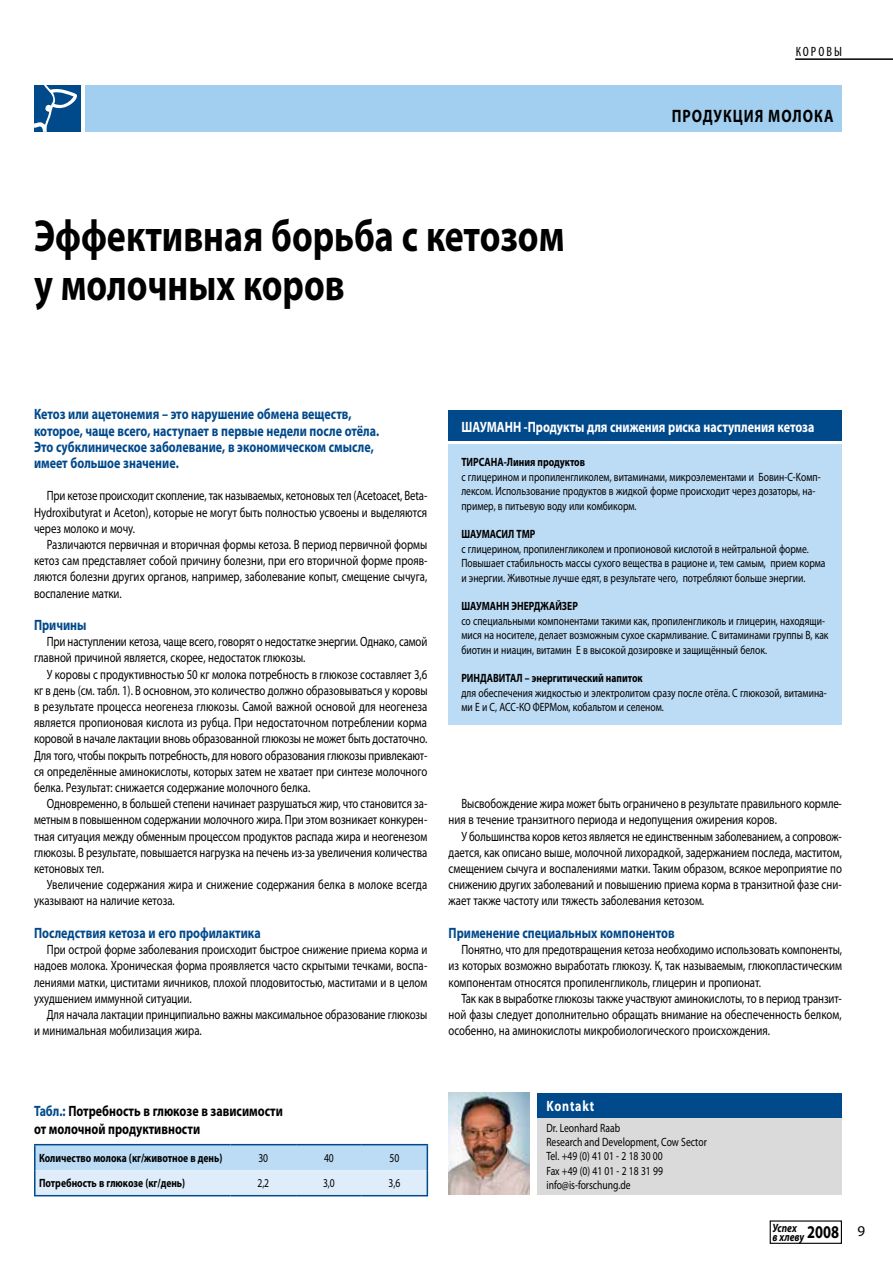
<style>
.page{position:relative;width:893px;height:1263px;background:#fff}
.page>*{position:absolute;margin:0;border:0;box-sizing:border-box;transform-origin:0 0}
.t1{font:700 45px/49.5px "Myriad Pro";color:#000;scale:.8 1}
.t2{font:700 18px "Myriad Pro";letter-spacing:.07em;color:#000;scale:.8 1}
.t3{font:700 15px/16.2px "Myriad Pro";color:#00498b;scale:.8 1}
.t4{font:700 15px/18px "Myriad Pro";color:#000;scale:.8 1}
.t5{font:700 15px "Myriad Pro";color:#fff;scale:.8 1}
.t6{font:700 15px "Myriad Pro";letter-spacing:.07em;color:#fff;scale:.8 1}
.t7{font:15px "Myriad Pro";color:#000}
.t8{font:13.5px/16.2px "Myriad Pro";color:#000;text-align:justify;scale:.8 1}
.t9{font:condensed 13.5px "Myriad Pro";letter-spacing:.15em;color:#000}
.t10{font:12px/14.4px "Myriad Pro";color:#000;scale:.8 1}
.t11{font:700 12px "Myriad Pro";color:#000;scale:.8 1}
.t12{font:italic 700 12px/9px "Myriad Pro";color:#000;scale:.8 1}
.s1{color:#00498b}
</style>
<div class="page">
<div style="left:770px;top:1220px;width:72px;height:24px;border:1px solid #000"></div>
<div style="left:85px;top:85px;width:757px;height:47px;background:#a2cff0"></div>
<div style="left:34px;top:85px;width:47px;height:47px;background:#00498b"></div>
<svg style="left:34px;top:85px;width:43px;height:47px"></svg>
<div style="left:538px;top:1093px;width:304px;height:25px;background:#00498b"></div>
<div style="left:538px;top:1118px;width:304px;height:77px;background:#dadada"></div>
<img style="left:449px;top:1093px;width:80px;height:102px">
<hr style="left:34px;top:1144px;width:196px;height:1px;background:#00498b">
<hr style="left:34px;top:1145px;width:2px;height:25px;background:#00498b">
<hr style="left:230px;top:1144px;width:66px;height:1px;background:#00498b">
<hr style="left:296px;top:1144px;width:66px;height:1px;background:#00498b">
<hr style="left:362px;top:1144px;width:66px;height:1px;background:#00498b">
<hr style="left:34px;top:1170px;width:2px;height:25px;background:#00498b">
<svg style="left:35px;top:1145px;width:393px;height:50px;background:#cae1f5"></svg>
<hr style="left:34px;top:1195px;width:196px;height:1px;background:#00498b">
<hr style="left:230px;top:1195px;width:66px;height:1px;background:#00498b">
<hr style="left:296px;top:1195px;width:66px;height:1px;background:#00498b">
<hr style="left:362px;top:1195px;width:66px;height:1px;background:#00498b">
<div style="left:449px;top:445px;width:393px;height:280px;background:#bcdbf4"></div>
<div style="left:449px;top:411px;width:393px;height:30px;background:#00498b"></div>
<hr style="left:795px;top:58px;width:98px;height:2px;background:#000">
<h1 class="t1" style="left:34px;top:211px;width:665px">Эффективная борьба с кетозом у молочных коров</h1>
<p class="t9" style="left:796px;top:44px;width:48px">КОРОВЫ</p>
<h2 class="t2" style="left:672px;top:106px;width:204px">ПРОДУКЦИЯ МОЛОКА</h2>
<p class="t3" style="left:34px;top:406px;width:433px">Кетоз или ацетонемия – это нарушение обмена веществ, которое, чаще всего, наступает в первые недели после отёла.<br>Это субклиническое заболевание, в экономическом смысле, имеет большое значение.</p>
<p class="t8" style="left:34px;top:488px;width:493px;text-indent:13px">При кетозе происходит скопление, так называемых, кетоновых тел (Acetoacet, Beta-Hydroxibutyrat и Aceton), которые не могут быть полностью усвоены и выделяются через молоко и мочу.</p>
<p class="t8" style="left:34px;top:537px;width:493px;text-indent:13px">Различаются первичная и вторичная формы кетоза. В период первичной формы кетоз сам представляет собой причину болезни, при его вторичной форме прояв&shy;ляются болезни других органов, например, заболевание копыт, смещение сычуга, воспаление матки.</p>
<p class="t3" style="left:34px;top:617px;width:67px">Причины</p>
<p class="t8" style="left:34px;top:634px;width:493px;text-indent:13px">При наступлении кетоза, чаще всего, говорят о недостатке энергии. Однако, самой главной причиной является, скорее, недостаток глюкозы.</p>
<p class="t8" style="left:34px;top:666px;width:493px;text-indent:13px">У коровы с продуктивностью 50 кг молока потребность в глюкозе составляет 3,6 кг в день (см. табл. 1). В основном, это количество должно образовываться у коровы в результате процесса неогенеза глюкозы. Самой важной основой для неогенеза является пропионовая кислота из рубца. При недостаточном потреблении корма коровой в начале лактации вновь образованной глюкозы не может быть достаточно.<br>Для того, чтобы покрыть потребность, для нового образования глюкозы привлекают&shy;ся определённые аминокислоты, которых затем не хватает при синтезе молочного белка. Результат: снижается содержание молочного белка.</p>
<p class="t8" style="left:34px;top:796px;width:493px;text-indent:13px">Одновременно, в большей степени начинает разрушаться жир, что становится за&shy;метным в повышенном содержании молочного жира. При этом возникает конкурен&shy;тная ситуация между обменным процессом продуктов распада жира и неогенезом глюкозы. В результате, повышается нагрузка на печень из-за увеличения количества кетоновых тел.</p>
<p class="t8" style="left:34px;top:877px;width:493px;text-indent:13px">Увеличение содержания жира и снижение содержания белка в молоке всегда указывают на наличие кетоза.</p>
<p class="t3" style="left:34px;top:925px;width:285px">Последствия кетоза и его профилактика</p>
<p class="t8" style="left:34px;top:942px;width:493px;text-indent:13px">При острой форме заболевания происходит быстрое снижение приема корма и надоев молока. Хроническая форма проявляется часто скрытыми течками, воспа&shy;лениями матки, циститами яичников, плохой плодовитостью, маститами и в целом ухудшением иммунной ситуации.</p>
<p class="t8" style="left:34px;top:1006px;width:493px;text-indent:13px">Для начала лактации принципиально важны максимальное образование глюкозы и минимальная мобилизация жира.</p>
<p class="t5" style="left:461px;top:418px;width:443px">ШАУМАНН -Продукты для снижения риска наступления кетоза</p>
<p class="t11" style="left:461px;top:456px;width:156px">ТИРСАНА-Линия продуктов</p>
<p class="t10" style="left:461px;top:470px;width:451px">с глицерином и пропиленгликолем, витаминами, микроэлементами и Бовин-С-Koмп&shy;лексом. Использование продуктов в жидкой форме происходит через дозаторы, на&shy;пример, в питьевую воду или комбикорм.</p>
<p class="t11" style="left:461px;top:528px;width:94px">ШАУМАСИЛ ТМР</p>
<p class="t10" style="left:461px;top:542px;width:457px">с глицерином, пропиленгликолем и пропионовой кислотой в нейтральной форме.<br>Повышает стабильность массы сухого вещества в рационе и, тем самым, прием корма и энергии. Животные лучше едят, в результате чего, потребляют больше энергии.</p>
<p class="t11" style="left:461px;top:600px;width:147px">ШАУМАНН ЭНЕРДЖАЙЗЕР</p>
<p class="t10" style="left:461px;top:614px;width:460px">со специальными компонентами такими как, пропиленгликоль и глицерин, находящи&shy;мися на носителе, делает возможным сухое скармливание. С витаминами группы B, как биотин и ниацин, витамин E в высокой дозировке и защищённый белок.</p>
<p class="t11" style="left:461px;top:672px;width:228px">РИНДАВИТАЛ – энергитический напиток</p>
<p class="t10" style="left:461px;top:686px;width:458px">для обеспечения жидкостью и электролитом сразу после отёла. С глюкозой, витамина&shy;ми E и C, АСС-КО ФЕРМом, кобальтом и селеном.</p>
<p class="t8" style="left:449px;top:796px;width:493px;text-indent:13px">Высвобождение жира может быть ограничено в результате правильного кормле&shy;ния в течение транзитного периода и недопущения ожирения коров.</p>
<p class="t8" style="left:449px;top:828px;width:493px;text-indent:13px">У большинства коров кетоз является не единственным заболеванием, а сопровож&shy;дается, как описано выше, молочной лихорадкой, задержанием последа, маститом, смещением сычуга и воспалениями матки. Таким образом, всякое мероприятие по снижению других заболеваний и повышению приема корма в транзитной фазе сни&shy;жает также частоту или тяжесть заболевания кетозом.</p>
<p class="t3" style="left:449px;top:925px;width:284px">Применение специальных компонентов</p>
<p class="t8" style="left:449px;top:942px;width:493px;text-indent:13px">Понятно, что для предотвращения кетоза необходимо использовать компоненты, из которых возможно выработать глюкозу. К, так называемым, глюкопластическим компонентам относятся пропиленгликоль, глицерин и пропионат.</p>
<p class="t8" style="left:449px;top:990px;width:493px;text-indent:13px">Так как в выработке глюкозы также участвуют аминокислоты, то в период транзит&shy;ной фазы следует дополнительно обращать внимание на обеспеченность белком, особенно, на аминокислоты микробиологического происхождения.</p>
<p class="t4" style="left:34px;top:1102px;width:313px"><span class="s1">Табл.:</span> Потребность в глюкозе в зависимости от молочной продуктивности</p>
<p class="t11" style="left:39px;top:1151px;width:231px">Количество молока (кг/животное в день)</p>
<p class="t10" style="left:258px;top:1151px;width:14px">30</p>
<p class="t10" style="left:324px;top:1151px;width:14px">40</p>
<p class="t10" style="left:390px;top:1151px;width:14px">50</p>
<p class="t11" style="left:39px;top:1177px;width:184px">Потребность в глюкозе (кг/день)</p>
<p class="t10" style="left:257px;top:1176px;width:16px">2,2</p>
<p class="t10" style="left:323px;top:1176px;width:16px">3,0</p>
<p class="t10" style="left:389px;top:1176px;width:16px">3,6</p>
<p class="t6" style="left:546px;top:1098px;width:61px">Kontakt</p>
<p class="t10" style="left:546px;top:1121px;width:202px">Dr. Leonhard Raab<br>Research and Development, Cow Sector<br>Tel. +49 (0) 41 01 - 2 18 30 00<br>Fax +49 (0) 41 01 - 2 18 31 99 info@is-forschung.de</p>
<p class="t12" style="left:772px;top:1223px;width:85px">Успех<br>в хлеву <sup>2008</sup></p>
<p class="t7" style="left:858px;top:1223px;width:9px">9</p>
</div>
